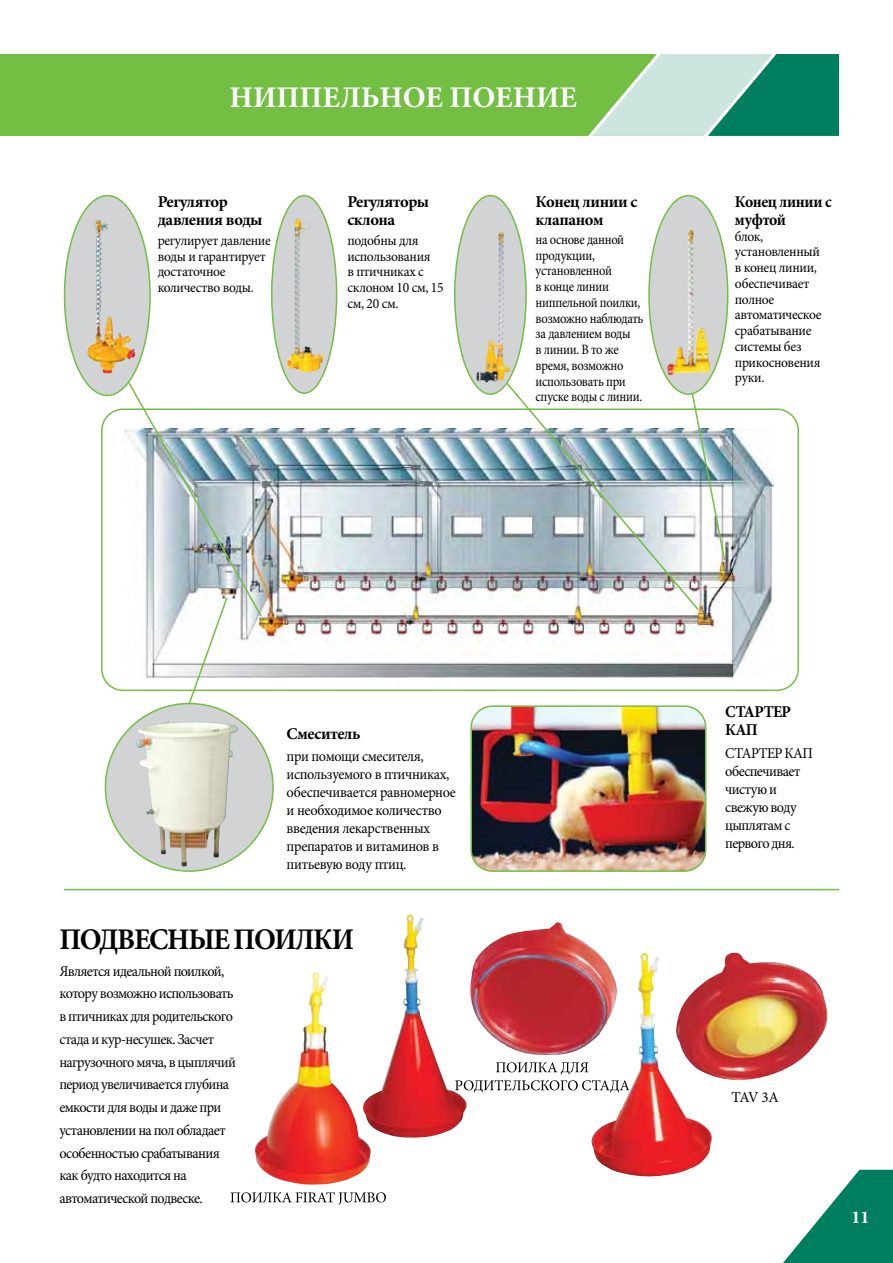
<style>
.page{position:relative;width:893px;height:1263px;background:#fff}
.page>*{position:absolute;margin:0;border:0;box-sizing:border-box;transform-origin:0 0}
.t1{font:700 30px "Minion Pro";color:#fff}
.t2{font:700 30px "Minion Pro";letter-spacing:-.045em;color:#000;scale:.95 1}
.t3{font:700 18px "Minion Pro";color:#fff}
.t4{font:700 16.5px/18px "Minion Pro";letter-spacing:-.025em;color:#000}
.t5{font:700 16.5px/18px "Minion Pro";letter-spacing:-.025em;color:#000;scale:.95 1}
.t6{font:700 16.5px/18px "Minion Pro";letter-spacing:-.045em;color:#000;scale:.95 1}
.t7{font:15px/18px "Minion Pro";letter-spacing:-.04em;color:#000;scale:.95 1}
.t8{font:15px "Minion Pro";letter-spacing:-.04em;color:#000}
.t9{font:14.25px/15.8px "Minion Pro";letter-spacing:-.025em;color:#000;scale:.95 1}
.t10{font:14.25px/15.8px "Minion Pro";letter-spacing:-.025em;color:#000;scale:.88 1}
</style>
<div class="page">
<div style="left:0;top:54px;width:839px;height:82px;background:#72bf44"></div>
<svg style="left:588px;top:54px;width:251px;height:82px;background:#72b999"></svg>
<svg style="left:783px;top:1170px;width:110px;height:93px"></svg>
<div style="left:101px;top:408px;width:698px;height:283px;border:2px solid #72bf44;border-radius:21px"></div>
<img style="left:263px;top:429px;width:511px;height:248px">
<img style="left:495px;top:369px;width:205px;height:242px">
<img style="left:687px;top:371px;width:39px;height:191px">
<div style="left:105px;top:703px;width:168px;height:168px;background:#d1d3d4;border-radius:50%"></div>
<img style="left:135px;top:721px;width:103px;height:146px">
<svg style="left:123px;top:374px;width:140px;height:332px"></svg>
<img style="left:473px;top:708px;width:233px;height:161px">
<div style="left:470px;top:705px;width:236px;height:167px;border:2px solid #72bf44;border-radius:21px"></div>
<div style="left:455px;top:196px;width:71px;height:198px;background:#d1d3d4;border-radius:50%"></div>
<img style="left:476px;top:231px;width:34px;height:152px">
<div style="left:454px;top:195px;width:73px;height:200px;border:2px solid #72bf44;border-radius:50%"></div>
<div style="left:272px;top:196px;width:65px;height:197px;background:#d1d3d4;border-radius:50%"></div>
<img style="left:287px;top:218px;width:36px;height:154px">
<div style="left:271px;top:195px;width:66px;height:199px;border:2px solid #72bf44;border-radius:50%"></div>
<div style="left:65px;top:196px;width:85px;height:199px;background:#d1d3d4;border-radius:50%"></div>
<img style="left:87px;top:220px;width:49px;height:153px">
<div style="left:64px;top:195px;width:87px;height:201px;border:2px solid #72bf44;border-radius:50%"></div>
<div style="left:649px;top:196px;width:79px;height:198px;background:#d1d3d4;border-radius:50%"></div>
<img style="left:687px;top:230px;width:3px;height:127px">
<div style="left:648px;top:195px;width:80px;height:200px;border:2px solid #72bf44;border-radius:50%"></div>
<hr style="left:64px;top:889px;width:775px;height:1px;background:#72bf44">
<img style="left:255px;top:976px;width:116px;height:209px">
<img style="left:363px;top:916px;width:104px;height:222px">
<img style="left:591px;top:953px;width:52px;height:195px">
<img style="left:470px;top:922px;width:148px;height:133px">
<img style="left:676px;top:953px;width:151px;height:127px">
<svg style="left:230px;top:1192px;width:156px;height:13px"></svg>
<svg style="left:455px;top:1062px;width:175px;height:31px"></svg>
<h1 class="t1" style="left:230px;top:76px;width:349px">НИППЕЛЬНОЕ ПОЕНИЕ</h1>
<p class="t4" style="left:158px;top:192px;width:106px">Регулятор давления воды</p>
<p class="t9" style="left:158px;top:232px;width:121px">регулирует давление воды и гарантирует достаточное количество воды.</p>
<p class="t4" style="left:347px;top:192px;width:83px">Регуляторы склона</p>
<p class="t9" style="left:347px;top:232px;width:103px">подобны для использования<br>в птичниках с склоном 10 см, 15 см, 20 см.</p>
<p class="t4" style="left:536px;top:192px;width:103px">Конец линии с клапаном</p>
<p class="t10" style="left:536px;top:231px;width:124px">на основе данной продукции, установленной<br>в конце линии ниппельной поилки, возможно наблюдать за давлением воды<br>в линии. В то же время, возможно использовать при спуске воды с линии.</p>
<p class="t5" style="left:735px;top:192px;width:103px">Конец линии с муфтой</p>
<p class="t9" style="left:735px;top:228px;width:93px">блок, установленный в конец линии, обеспечивает полное автоматическое срабатывание системы без прикосновения руки.</p>
<p class="t4" style="left:287px;top:724px;width:75px">Смеситель</p>
<p class="t7" style="left:287px;top:747px;width:180px">при помощи смесителя, используемого в птичниках, обеспечивается равномерное и необходимое количество введения лекарственных препаратов и витаминов в питьевую воду птиц.</p>
<h1 class="t2" style="left:59px;top:918px;width:312px">ПОДВЕСНЫЕ ПОИЛКИ</h1>
<p class="t7" style="left:59px;top:959px;width:187px;line-height:22.8px">Является идеальной поилкой, котору возможно использовать в птичниках для родительского стада и кур-несушек. Засчет нагрузочного мяча, в цыплячий период увеличивается глубина емкости для воды и даже при установлении на пол обладает особенностью срабатывания как будто находится на автоматической подвеске.</p>
<p class="t6" style="left:725px;top:703px;width:71px">СТАРТЕР<br>КAП</p>
<p class="t7" style="left:725px;top:744px;width:94px">СТАРТЕР КAП обеспечивает чистую и свежую воду цыплятам с первого дня.</p>
<p class="t8" style="left:731px;top:1087px;width:49px">TAV 3A</p>
<p class="t3" style="left:852px;top:1204px;width:19px">11</p>
</div>
